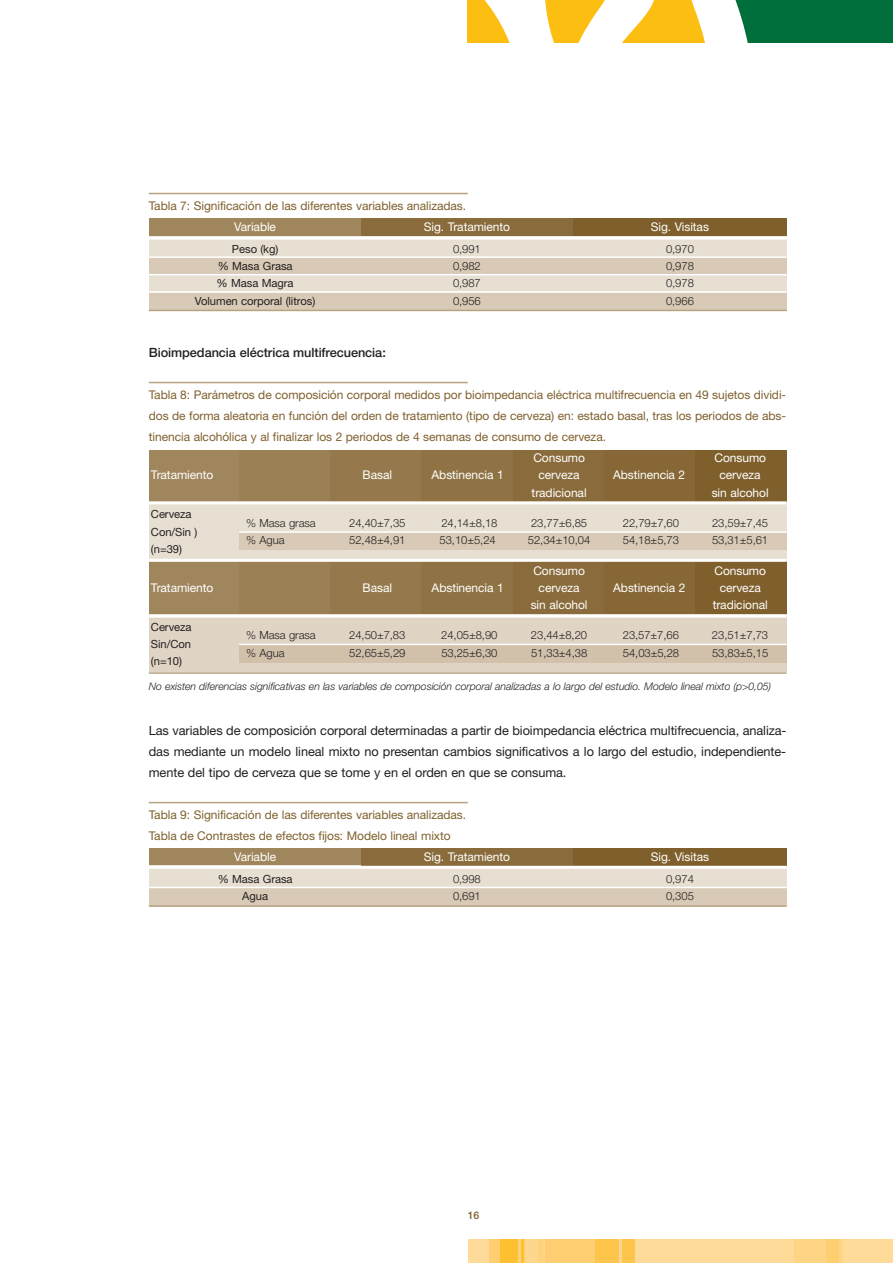
<style>
.page{position:relative;width:893px;height:1263px;background:#fff}
.page>*{position:absolute;margin:0;border:0;box-sizing:border-box;transform-origin:0 0}
.t1{font:12.75px/21px "Helvetica Neue";letter-spacing:-.005em;color:#231f20;text-align:justify}
.t2{font:500 12.75px "Helvetica Neue";letter-spacing:-.005em;color:#231f20}
.t3{font:12px/21px "Helvetica Neue";letter-spacing:-.005em;color:#7f602d;text-align:justify}
.t4{font:12px "Helvetica Neue";letter-spacing:-.005em;color:#fff}
.t5{font:300 11.25px "Helvetica Neue";letter-spacing:-.005em;color:#231f20}
.t6{font:11.25px "Helvetica Neue";letter-spacing:-.005em;color:#231f20}
.t7{font:italic 300 10.5px "Helvetica Neue";letter-spacing:-.005em;color:#231f20}
.t8{font:500 10.5px "Helvetica Neue";color:#7f602d}
</style>
<div class="page">
<div style="left:149px;top:609px;width:638px;height:63px;background:#e0d4c4"></div>
<div style="left:149px;top:499px;width:638px;height:72px;background:#e7e0d2"></div>
<div style="left:239px;top:532px;width:548px;height:18px;background:#d8cab6"></div>
<div style="left:239px;top:645px;width:548px;height:18px;background:#d1c1ab"></div>
<div style="left:149px;top:450px;width:638px;height:52px;background:#7f602d"></div>
<div style="left:149px;top:450px;width:90px;height:52px;background:#a0865c"></div>
<div style="left:604px;top:450px;width:91px;height:52px;background:#866735"></div>
<div style="left:513px;top:450px;width:91px;height:52px;background:#8a6c3c"></div>
<div style="left:421px;top:450px;width:92px;height:52px;background:#8f7344"></div>
<div style="left:330px;top:450px;width:91px;height:52px;background:#95794c"></div>
<div style="left:239px;top:450px;width:91px;height:52px;background:#9b8055"></div>
<div style="left:149px;top:562px;width:638px;height:52px;background:#7f602d"></div>
<div style="left:149px;top:562px;width:90px;height:52px;background:#a0865c"></div>
<div style="left:604px;top:562px;width:91px;height:52px;background:#866735"></div>
<div style="left:513px;top:562px;width:91px;height:52px;background:#8a6c3c"></div>
<div style="left:421px;top:562px;width:92px;height:52px;background:#8f7344"></div>
<div style="left:330px;top:562px;width:91px;height:52px;background:#95794c"></div>
<div style="left:239px;top:562px;width:91px;height:52px;background:#9b8055"></div>
<hr style="left:149px;top:672px;width:638px;height:2px;background:#b7a281">
<hr style="left:149px;top:615px;width:638px;height:3px;background:#fff">
<hr style="left:149px;top:501px;width:638px;height:3px;background:#fff">
<hr style="left:149px;top:559px;width:638px;height:3px;background:#fff">
<div style="left:149px;top:848px;width:212px;height:18px;background:#a0865c"></div>
<div style="left:149px;top:866px;width:638px;height:40px;background:#e7e0d2"></div>
<div style="left:149px;top:888px;width:638px;height:17px;background:#d8cab6"></div>
<div style="left:361px;top:848px;width:213px;height:18px;background:#8a6c3c"></div>
<div style="left:574px;top:848px;width:213px;height:18px;background:#7f602d"></div>
<div style="left:149px;top:218px;width:212px;height:18px;background:#a0865c"></div>
<div style="left:149px;top:236px;width:638px;height:75px;background:#e7e0d2"></div>
<div style="left:361px;top:218px;width:213px;height:18px;background:#8a6c3c"></div>
<div style="left:149px;top:258px;width:638px;height:17px;background:#d8cab6"></div>
<div style="left:149px;top:293px;width:638px;height:17px;background:#d8cab6"></div>
<div style="left:574px;top:218px;width:213px;height:18px;background:#7f602d"></div>
<svg style="left:468px;top:0;width:425px;height:43px"></svg>
<div style="left:468px;top:1239px;width:425px;height:24px;background:#fedb99"></div>
<div style="left:794px;top:1239px;width:48px;height:24px;background:#fed585"></div>
<div style="left:826px;top:1239px;width:12px;height:24px;background:#fece70"></div>
<div style="left:489px;top:1239px;width:127px;height:24px;background:#fece70"></div>
<div style="left:595px;top:1239px;width:40px;height:24px;background:#fec54d"></div>
<hr style="left:618px;top:1239px;width:3px;height:24px;background:#fed78f">
<div style="left:500px;top:1239px;width:23px;height:24px;background:#febf31"></div>
<div style="left:525px;top:1239px;width:20px;height:24px;background:#fed78f"></div>
<div style="left:537px;top:1239px;width:7px;height:24px;background:#fed585"></div>
<hr style="left:540px;top:1239px;width:3px;height:24px;background:#fed17b">
<hr style="left:518px;top:1239px;width:3px;height:24px;background:#fed17b">
<hr style="left:149px;top:193px;width:319px;height:1px;background:#b7a281">
<hr style="left:149px;top:382px;width:319px;height:1px;background:#b7a281">
<hr style="left:149px;top:802px;width:319px;height:1px;background:#b7a281">
<hr style="left:149px;top:310px;width:638px;height:1px;background:#b7a281">
<hr style="left:149px;top:905px;width:638px;height:2px;background:#b7a281">
<hr style="left:149px;top:237px;width:638px;height:3px;background:#fff">
<hr style="left:149px;top:256px;width:638px;height:2px;background:#fff">
<hr style="left:149px;top:274px;width:638px;height:1px;background:#fff">
<hr style="left:149px;top:291px;width:638px;height:2px;background:#fff">
<hr style="left:149px;top:887px;width:638px;height:1px;background:#fff">
<hr style="left:239px;top:531px;width:548px;height:2px;background:#fff">
<hr style="left:239px;top:644px;width:548px;height:1px;background:#fff">
<hr style="left:149px;top:866px;width:638px;height:3px;background:#fff">
<p class="t3" style="left:149px;top:196px;width:319px">Tabla 7: Significación de las diferentes variables analizadas.</p>
<p class="t4" style="left:234px;top:222px;width:43px">Variable</p>
<p class="t4" style="left:424px;top:222px;width:88px">Sig. Tratamiento</p>
<p class="t4" style="left:651px;top:222px;width:60px">Sig. Visitas</p>
<p class="t6" style="left:232px;top:245px;width:48px">Peso (kg)</p>
<p class="t5" style="left:453px;top:245px;width:29px">0,991</p>
<p class="t5" style="left:666px;top:245px;width:29px">0,970</p>
<p class="t6" style="left:218px;top:262px;width:76px">% Masa Grasa</p>
<p class="t5" style="left:453px;top:262px;width:29px">0,982</p>
<p class="t5" style="left:666px;top:262px;width:29px">0,978</p>
<p class="t6" style="left:217px;top:279px;width:79px">% Masa Magra</p>
<p class="t5" style="left:453px;top:279px;width:29px">0,987</p>
<p class="t5" style="left:666px;top:279px;width:29px">0,978</p>
<p class="t6" style="left:195px;top:296px;width:122px">Volumen corporal (litros)</p>
<p class="t5" style="left:453px;top:296px;width:29px">0,956</p>
<p class="t5" style="left:666px;top:296px;width:29px">0,966</p>
<p class="t2" style="left:149px;top:348px;width:239px">Bioimpedancia eléctrica multifrecuencia:</p>
<p class="t3" style="left:149px;top:385px;width:639px">Tabla 8: Parámetros de composición corporal medidos por bioimpedancia eléctrica multifrecuencia en 49 sujetos dividi&shy;dos de forma aleatoria en función del orden de tratamiento (tipo de cerveza) en: estado basal, tras los periodos de abs&shy;tinencia alcohólica y al finalizar los 2 periodos de 4 semanas de consumo de cerveza.</p>
<p class="t4" style="left:533px;top:453px;width:53px">Consumo</p>
<p class="t4" style="left:714px;top:453px;width:53px">Consumo</p>
<p class="t4" style="left:151px;top:471px;width:64px">Tratamiento</p>
<p class="t4" style="left:363px;top:471px;width:31px">Basal</p>
<p class="t4" style="left:432px;top:471px;width:74px">Abstinencia 1</p>
<p class="t4" style="left:538px;top:471px;width:43px">cerveza</p>
<p class="t4" style="left:613px;top:471px;width:74px">Abstinencia 2</p>
<p class="t4" style="left:719px;top:471px;width:43px">cerveza</p>
<p class="t4" style="left:532px;top:488px;width:57px">tradicional</p>
<p class="t4" style="left:712px;top:488px;width:58px">sin alcohol</p>
<p class="t6" style="left:151px;top:510px;width:42px">Cerveza</p>
<p class="t5" style="left:246px;top:519px;width:71px">% Masa grasa</p>
<p class="t5" style="left:349px;top:519px;width:58px">24,40±7,35</p>
<p class="t5" style="left:441px;top:519px;width:58px">24,14±8,18</p>
<p class="t5" style="left:531px;top:519px;width:58px">23,77±6,85</p>
<p class="t5" style="left:623px;top:519px;width:58px">22,79±7,60</p>
<p class="t5" style="left:712px;top:519px;width:58px">23,59±7,45</p>
<p class="t6" style="left:151px;top:527px;width:48px">Con/Sin )</p>
<p class="t5" style="left:246px;top:536px;width:40px">% Agua</p>
<p class="t5" style="left:349px;top:536px;width:58px">52,48±4,91</p>
<p class="t5" style="left:440px;top:536px;width:58px">53,10±5,24</p>
<p class="t5" style="left:528px;top:536px;width:64px">52,34±10,04</p>
<p class="t5" style="left:623px;top:536px;width:58px">54,18±5,73</p>
<p class="t5" style="left:712px;top:536px;width:58px">53,31±5,61</p>
<p class="t6" style="left:151px;top:545px;width:33px">(n=39)</p>
<p class="t4" style="left:533px;top:566px;width:53px">Consumo</p>
<p class="t4" style="left:714px;top:566px;width:53px">Consumo</p>
<p class="t4" style="left:151px;top:583px;width:64px">Tratamiento</p>
<p class="t4" style="left:363px;top:583px;width:31px">Basal</p>
<p class="t4" style="left:432px;top:583px;width:74px">Abstinencia 1</p>
<p class="t4" style="left:539px;top:583px;width:43px">cerveza</p>
<p class="t4" style="left:613px;top:583px;width:74px">Abstinencia 2</p>
<p class="t4" style="left:720px;top:583px;width:43px">cerveza</p>
<p class="t4" style="left:531px;top:600px;width:58px">sin alcohol</p>
<p class="t4" style="left:713px;top:600px;width:57px">tradicional</p>
<p class="t6" style="left:151px;top:623px;width:42px">Cerveza</p>
<p class="t5" style="left:246px;top:631px;width:71px">% Masa grasa</p>
<p class="t5" style="left:349px;top:631px;width:58px">24,50±7,83</p>
<p class="t5" style="left:441px;top:631px;width:58px">24,05±8,90</p>
<p class="t5" style="left:531px;top:631px;width:58px">23,44±8,20</p>
<p class="t5" style="left:623px;top:631px;width:58px">23,57±7,66</p>
<p class="t5" style="left:712px;top:631px;width:58px">23,51±7,73</p>
<p class="t6" style="left:151px;top:640px;width:42px">Sin/Con</p>
<p class="t5" style="left:246px;top:648px;width:40px">% Agua</p>
<p class="t5" style="left:349px;top:648px;width:58px">52,65±5,29</p>
<p class="t5" style="left:441px;top:648px;width:58px">53,25±6,30</p>
<p class="t5" style="left:531px;top:648px;width:58px">51,33±4,38</p>
<p class="t5" style="left:623px;top:648px;width:58px">54,03±5,28</p>
<p class="t5" style="left:712px;top:648px;width:58px">53,83±5,15</p>
<p class="t6" style="left:151px;top:657px;width:33px">(n=10)</p>
<p class="t7" style="left:149px;top:683px;width:624px">No existen diferencias significativas en las variables de composición corporal analizadas a lo largo del estudio. Modelo lineal mixto (p&gt;0,05)</p>
<p class="t1" style="left:149px;top:721px;width:639px">Las variables de composición corporal determinadas a partir de bioimpedancia eléctrica multifrecuencia, analiza&shy;das mediante un modelo lineal mixto no presentan cambios significativos a lo largo del estudio, independiente&shy;mente del tipo de cerveza que se tome y en el orden en que se consuma.</p>
<p class="t3" style="left:149px;top:805px;width:319px">Tabla 9: Significación de las diferentes variables analizadas.<br>Tabla de Contrastes de efectos fijos: Modelo lineal mixto</p>
<p class="t4" style="left:234px;top:852px;width:43px">Variable</p>
<p class="t4" style="left:424px;top:852px;width:88px">Sig. Tratamiento</p>
<p class="t4" style="left:651px;top:852px;width:60px">Sig. Visitas</p>
<p class="t6" style="left:218px;top:875px;width:76px">% Masa Grasa</p>
<p class="t5" style="left:453px;top:875px;width:29px">0,998</p>
<p class="t5" style="left:666px;top:875px;width:29px">0,974</p>
<p class="t6" style="left:242px;top:892px;width:27px">Agua</p>
<p class="t5" style="left:453px;top:892px;width:29px">0,691</p>
<p class="t5" style="left:666px;top:892px;width:29px">0,305</p>
<p class="t8" style="left:468px;top:1211px;width:13px">16</p>
</div>
